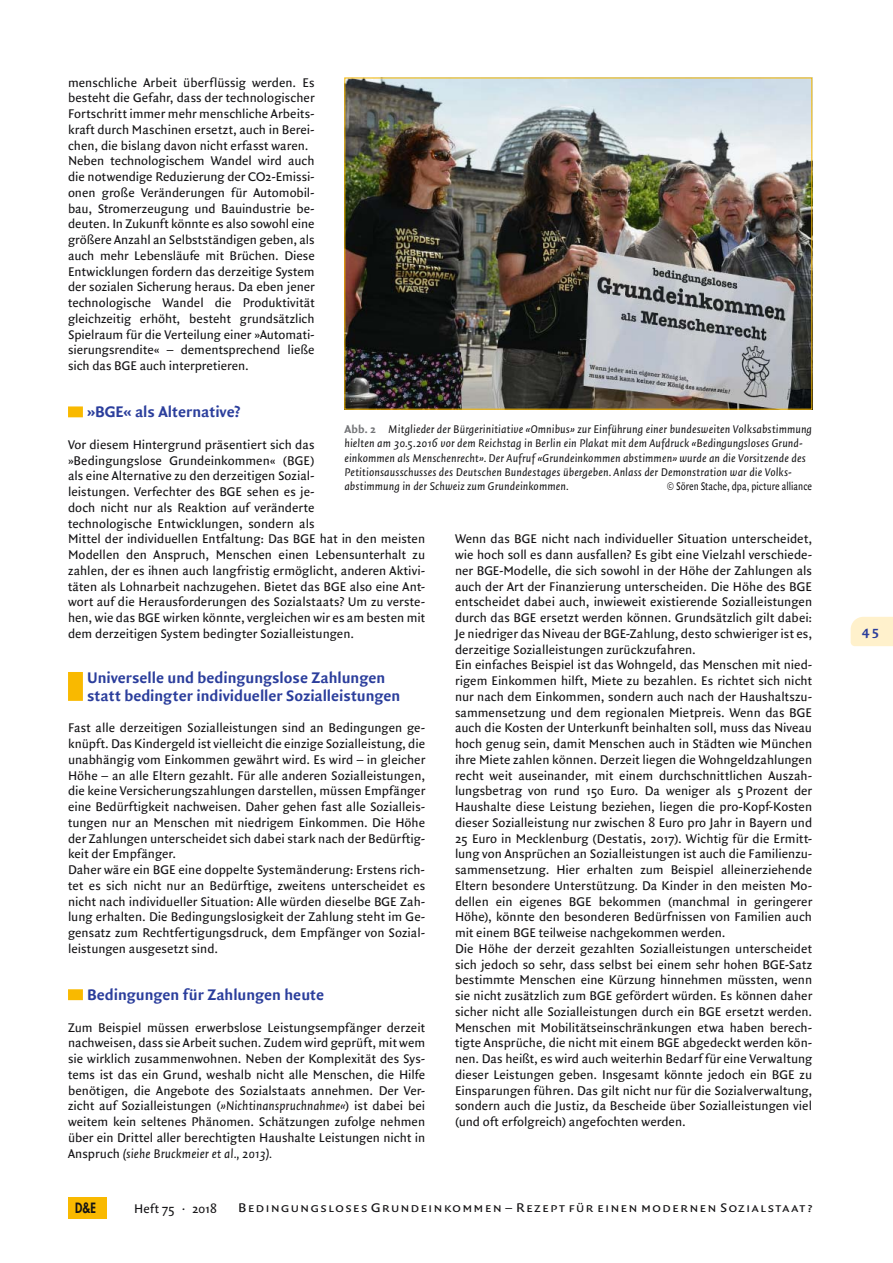
<style>
.page{position:relative;width:893px;height:1263px;background:#fff}
.page>*{position:absolute;margin:0;border:0;box-sizing:border-box;transform-origin:0 0}
.t1{font:700 16.5px/18px "Quadraat Sans";color:#2b3e9c}
.t2{font:800 13.8px "Futura";color:#141315;scale:.82 1}
.t3{font:13.5px/15.8px "Quadraat Sans";color:#141315}
.t4{font:13.5px "Quadraat Sans Caps";letter-spacing:.085em;color:#141315;scale:1.1 1}
.t5{font:700 13.5px "Quadraat Sans";color:#2b3e9c;scale:1.1 1}
.t6{font:italic 12px/14.2px "Quadraat Sans";letter-spacing:.005em;color:#141315}
.t7{font:12px "Quadraat Sans";color:#141315;scale:.8 1}
.s1{font-style:italic}
.s2{font-weight:700;font-style:normal;color:#737477}
</style>
<div class="page">
<div style="left:68px;top:406px;width:15px;height:11px;background:#f9b900"></div>
<div style="left:68px;top:672px;width:15px;height:29px;background:#f9b900"></div>
<div style="left:68px;top:989px;width:15px;height:11px;background:#f9b900"></div>
<img style="left:346px;top:80px;width:464px;height:328px">
<div style="left:344px;top:78px;width:468px;height:332px;border:1px solid #f9b900"></div>
<svg style="left:851px;top:617px;width:42px;height:29px"></svg>
<div style="left:68px;top:1197px;width:38px;height:21px;background:#f9b900"></div>
<p class="t3" style="left:68px;top:75px;width:248px">menschliche Arbeit überflüssig werden. Es besteht die Gefahr, dass der technologischer Fortschritt immer mehr menschliche Arbeits&shy;kraft durch Maschinen ersetzt, auch in Berei&shy;chen, die bislang davon nicht erfasst waren.<br>Neben technologischem Wandel wird auch die notwendige Reduzierung der CO2-Emissi&shy;onen große Veränderungen für Automobil&shy;bau, Stromerzeugung und Bauindustrie be&shy;deuten. In Zukunft könnte es also sowohl eine größere Anzahl an Selbstständigen geben, als auch mehr Lebensläufe mit Brüchen. Diese Entwicklungen fordern das derzeitige System der sozialen Sicherung heraus. Da eben jener technologische Wandel die Produktivität gleichzeitig erhöht, besteht grundsätzlich Spielraum für die Verteilung einer »Automati&shy;sierungsrendite« – dementsprechend ließe sich das BGE auch interpretieren.</p>
<p class="t1" style="left:87px;top:404px;width:155px">»BGE« als Alternative?</p>
<p class="t3" style="left:68px;top:438px;width:359px">Vor diesem Hintergrund präsentiert sich das<br>»Bedingungslose Grundeinkommen« (BGE)<br>als eine Alternative zu den derzeitigen Sozial-<br>leistungen. Verfechter des BGE sehen es je-<br>doch nicht nur als Reaktion auf veränderte<br>technologische Entwicklungen, sondern als<br>Mittel der individuellen Entfaltung: Das BGE hat in den meisten Modellen den Anspruch, Menschen einen Lebensunterhalt zu zahlen, der es ihnen auch langfristig ermöglicht, anderen Aktivi&shy;täten als Lohnarbeit nachzugehen. Bietet das BGE also eine Ant&shy;wort auf die Herausforderungen des Sozialstaats? Um zu verste&shy;hen, wie das BGE wirken könnte, vergleichen wir es am besten mit dem derzeitigen System bedingter Sozialleistungen.</p>
<p class="t1" style="left:87px;top:670px;width:315px">Universelle und bedingungslose Zahlungen statt bedingter individueller Sozialleistungen</p>
<p class="t3" style="left:68px;top:721px;width:359px">Fast alle derzeitigen Sozialleistungen sind an Bedingungen ge&shy;knüpft. Das Kindergeld ist vielleicht die einzige Sozialleistung, die unabhängig vom Einkommen gewährt wird. Es wird – in gleicher Höhe – an alle Eltern gezahlt. Für alle anderen Sozialleistungen, die keine Versicherungszahlungen darstellen, müssen Empfänger eine Bedürftigkeit nachweisen. Daher gehen fast alle Sozialleis&shy;tungen nur an Menschen mit niedrigem Einkommen. Die Höhe der Zahlungen unterscheidet sich dabei stark nach der Bedürftig&shy;keit der Empfänger.<br>Daher wäre ein BGE eine doppelte Systemänderung: Erstens rich&shy;tet es sich nicht nur an Bedürftige, zweitens unterscheidet es nicht nach individueller Situation: Alle würden dieselbe BGE Zah&shy;lung erhalten. Die Bedingungslosigkeit der Zahlung steht im Ge&shy;gensatz zum Rechtfertigungsdruck, dem Empfänger von Sozial&shy;leistungen ausgesetzt sind.</p>
<p class="t1" style="left:87px;top:987px;width:238px">Bedingungen für Zahlungen heute</p>
<p class="t3" style="left:68px;top:1020px;width:359px;text-align:justify">Zum Beispiel müssen erwerbslose Leistungsempfänger derzeit nachweisen, dass sie Arbeit suchen. Zudem wird geprüft, mit wem sie wirklich zusammenwohnen. Neben der Komplexität des Sys&shy;tems ist das ein Grund, weshalb nicht alle Menschen, die Hilfe benötigen, die Angebote des Sozialstaats annehmen. Der Ver&shy;zicht auf Sozialleistungen (<span class="s1">»Nichtinanspruchnahme«</span>) ist dabei bei weitem kein seltenes Phänomen. Schätzungen zufolge nehmen über ein Drittel aller berechtigten Haushalte Leistungen nicht in Anspruch <span class="s1">(siehe Bruckmeier et al., 2013).</span></p>
<p class="t6" style="left:344px;top:423px;width:469px"><span class="s2">Abb. 2</span> Mitglieder der Bürgerinitiative «Omnibus» zur Einführung einer bundesweiten Volksabstimmung hielten am 30.5.2016 vor dem Reichstag in Berlin ein Plakat mit dem Aufdruck «Bedingungsloses Grund&shy;einkommen als Menschenrecht». Der Aufruf «Grundeinkommen abstimmen» wurde an die Vorsitzende des Petitionsausschusses des Deutschen Bundestages übergeben. Anlass der Demonstration war die Volks&shy;abstimmung in der Schweiz zum Grundeinkommen.</p>
<p class="t7" style="left:667px;top:481px;width:183px">© Sören Stache, dpa, picture alliance</p>
<p class="t3" style="left:455px;top:532px;width:359px">Wenn das BGE nicht nach individueller Situation unterscheidet, wie hoch soll es dann ausfallen? Es gibt eine Vielzahl verschiede&shy;ner BGE-Modelle, die sich sowohl in der Höhe der Zahlungen als auch der Art der Finanzierung unterscheiden. Die Höhe des BGE entscheidet dabei auch, inwieweit existierende Sozialleistungen durch das BGE ersetzt werden können. Grundsätzlich gilt dabei:<br>Je niedriger das Niveau der BGE-Zahlung, desto schwieriger ist es, derzeitige Sozialleistungen zurückzufahren.<br>Ein einfaches Beispiel ist das Wohngeld, das Menschen mit nied&shy;rigem Einkommen hilft, Miete zu bezahlen. Es richtet sich nicht nur nach dem Einkommen, sondern auch nach der Haushaltszu&shy;sammensetzung und dem regionalen Mietpreis. Wenn das BGE auch die Kosten der Unterkunft beinhalten soll, muss das Niveau hoch genug sein, damit Menschen auch in Städten wie München ihre Miete zahlen können. Derzeit liegen die Wohngeldzahlungen recht weit auseinander, mit einem durchschnittlichen Auszah&shy;lungsbetrag von rund 150 Euro. Da weniger als 5 Prozent der Haushalte diese Leistung beziehen, liegen die pro-Kopf-Kosten dieser Sozialleistung nur zwischen 8 Euro pro Jahr in Bayern und 25 Euro in Mecklenburg (Destatis, 2017). Wichtig für die Ermitt&shy;lung von Ansprüchen an Sozialleistungen ist auch die Familienzu&shy;sammensetzung. Hier erhalten zum Beispiel alleinerziehende Eltern besondere Unterstützung. Da Kinder in den meisten Mo&shy;dellen ein eigenes BGE bekommen (manchmal in geringerer Höhe), könnte den besonderen Bedürfnissen von Familien auch mit einem BGE teilweise nachgekommen werden.<br>Die Höhe der derzeit gezahlten Sozialleistungen unterscheidet sich jedoch so sehr, dass selbst bei einem sehr hohen BGE-Satz bestimmte Menschen eine Kürzung hinnehmen müssten, wenn sie nicht zusätzlich zum BGE gefördert würden. Es können daher sicher nicht alle Sozialleistungen durch ein BGE ersetzt werden.<br>Menschen mit Mobilitätseinschränkungen etwa haben berech&shy;tigte Ansprüche, die nicht mit einem BGE abgedeckt werden kön&shy;nen. Das heißt, es wird auch weiterhin Bedarf für eine Verwaltung dieser Leistungen geben. Insgesamt könnte jedoch ein BGE zu Einsparungen führen. Das gilt nicht nur für die Sozialverwaltung, sondern auch die Justiz, da Bescheide über Sozialleistungen viel (und oft erfolgreich) angefochten werden.</p>
<p class="t2" style="left:75px;top:1201px;width:27px">D&amp;E</p>
<p class="t3" style="left:134px;top:1201px;width:84px">Heft 75 · 2018</p>
<p class="t4" style="left:238px;top:1199px;width:523px">Bedingungsloses Grundeinkommen – Rezept für einen modernen Sozialstaat?</p>
<p class="t5" style="left:862px;top:625px;width:17px">45</p>
</div>
